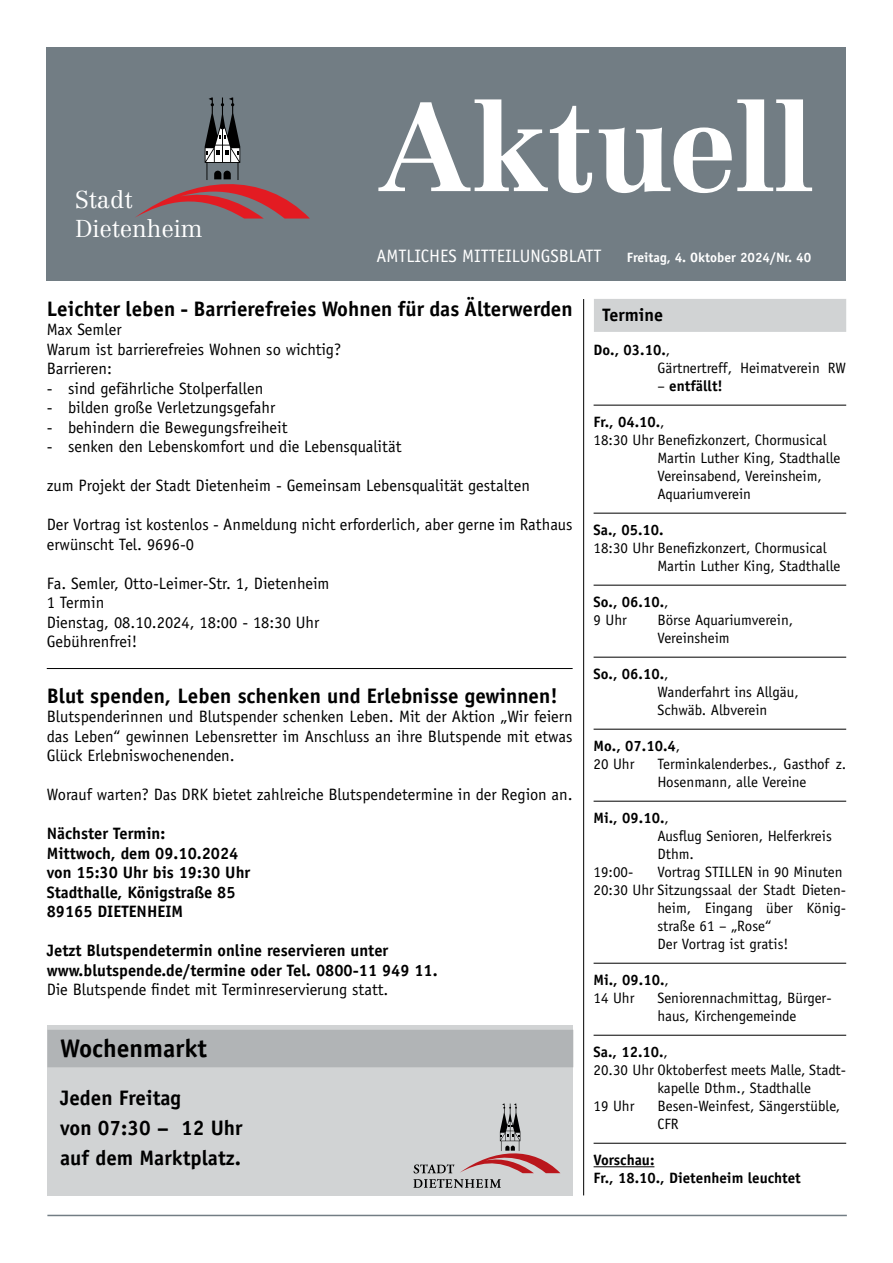
<style>
.page{position:relative;width:893px;height:1263px;background:#fff}
.page>*{position:absolute;margin:0;border:0;box-sizing:border-box;transform-origin:0 0}
.t1{font:700 123px "Centennial";letter-spacing:-.005em;color:#fff}
.Info_Rubrik_12_13pt{font:700 25.5px "Officina Sans";color:#000}
.t2{font:300 24px "Centennial";color:#fff}
.Info_Head_10_12pt{font:700 21px "Officina Sans";color:#000}
.t3{font:18px "Officina Sans";color:#fff}
.t4{font:700 18px "Officina Sans";color:#000}
.Grundtext{font:16.5px/19.5px "Officina Sans";color:#000}
.Grundtext-2{font:700 16.5px "Officina Sans";color:#000}
.Einzug_5_mm{font:16.5px "Officina Sans";color:#000}
.Grundtext-3{font:15px/18px "Officina Sans";color:#000}
.Grundtext-4{font:700 15px "Officina Sans";color:#000}
.t5{font:700 13.5px "Officina Sans";color:#fff}
.s1{font-weight:400}
</style>
<div class="page">
<div style="left:47px;top:47px;width:799px;height:233px;background:#727d84"></div>
<svg style="left:135px;top:98px;width:175px;height:121px"></svg>
<hr style="left:47px;top:1215px;width:800px;height:1px;background:#727d84">
<hr style="left:583px;top:299px;width:1px;height:896px;background:#000">
<hr style="left:47px;top:668px;width:526px;height:1px;background:#000">
<div style="left:594px;top:299px;width:252px;height:33px;background:#d1d3d4"></div>
<hr style="left:594px;top:405px;width:252px;height:1px;background:#000">
<hr style="left:594px;top:513px;width:252px;height:1px;background:#000">
<hr style="left:594px;top:585px;width:252px;height:1px;background:#000">
<hr style="left:594px;top:657px;width:252px;height:1px;background:#000">
<hr style="left:594px;top:729px;width:252px;height:1px;background:#000">
<hr style="left:594px;top:801px;width:252px;height:1px;background:#000">
<hr style="left:594px;top:963px;width:252px;height:1px;background:#000">
<hr style="left:594px;top:1035px;width:252px;height:1px;background:#000">
<hr style="left:594px;top:1143px;width:252px;height:1px;background:#000">
<hr style="left:594px;top:1166px;width:60px;height:1px;background:#000">
<div style="left:47px;top:1024px;width:526px;height:171px;background:#d1d3d4"></div>
<div style="left:47px;top:1030px;width:526px;height:37px;background:#b1b4b6"></div>
<svg style="left:460px;top:1103px;width:100px;height:70px"></svg>
<svg style="left:413px;top:1164px;width:41px;height:9px"></svg>
<svg style="left:413px;top:1179px;width:88px;height:8px"></svg>
<h3 class="t2" style="left:75px;top:185px;width:59px">Stadt</h3>
<h3 class="t2" style="left:75px;top:214px;width:129px">Dietenheim</h3>
<h1 class="t1" style="left:381px;top:74px;width:434px">Aktuell</h1>
<p class="t3" style="left:376px;top:245px;width:226px">AMTLICHES MITTEILUNGSBLATT</p>
<p class="t5" style="left:627px;top:249px;width:186px">Freitag, 4. Oktober 2024/Nr. 40</p>
<p class="Info_Head_10_12pt" style="left:47px;top:295px;width:527px">Leichter leben - Barrierefreies Wohnen für das Älterwerden</p>
<p class="Grundtext" style="left:47px;top:320px;width:76px">Max Semler</p>
<p class="Grundtext" style="left:47px;top:339px;width:296px">Warum ist barrierefreies Wohnen so wichtig?</p>
<p class="Grundtext" style="left:47px;top:359px;width:67px">Barrieren:</p>
<p class="Einzug_5_mm" style="left:47px;top:378px;width:218px">- sind gefährliche Stolperfallen</p>
<p class="Einzug_5_mm" style="left:47px;top:398px;width:230px">- bilden große Verletzungsgefahr</p>
<p class="Einzug_5_mm" style="left:47px;top:417px;width:242px">- behindern die Bewegungsfreiheit</p>
<p class="Einzug_5_mm" style="left:47px;top:437px;width:356px">- senken den Lebenskomfort und die Lebensqualität</p>
<p class="Grundtext" style="left:47px;top:476px;width:485px">zum Projekt der Stadt Dietenheim - Gemeinsam Lebensqualität gestalten</p>
<p class="Grundtext" style="left:47px;top:515px;width:527px">Der Vortrag ist kostenlos - Anmeldung nicht erforderlich, aber gerne im Rathaus erwünscht Tel. 9696-0</p>
<p class="Grundtext" style="left:47px;top:573px;width:284px">Fa. Semler, Otto-Leimer-Str. 1, Dietenheim</p>
<p class="Grundtext" style="left:47px;top:593px;width:59px">1 Termin</p>
<p class="Grundtext" style="left:47px;top:612px;width:274px">Dienstag, 08.10.2024, 18:00 - 18:30 Uhr</p>
<p class="Grundtext" style="left:47px;top:632px;width:92px">Gebührenfrei!</p>
<p class="t4" style="left:602px;top:303px;width:62px">Termine</p>
<p class="Grundtext-4" style="left:594px;top:341px;width:78px">Do., 03.10.<span class="s1">,</span></p>
<p class="Grundtext-3" style="left:657px;top:359px;width:190px">Gärtnertreff, Heimatverein RW</p>
<p class="Grundtext-4" style="left:657px;top:377px;width:67px"><span class="s1">–</span> entfällt!</p>
<p class="Grundtext-4" style="left:594px;top:413px;width:73px">Fr., 04.10.<span class="s1">,</span></p>
<p class="Grundtext-3" style="left:657px;top:431px;width:185px;text-indent:-64px">18:30 Uhr Benefizkonzert, Chormusical<br>Martin Luther King, Stadthalle</p>
<p class="Grundtext-3" style="left:657px;top:467px;width:166px">Vereinsabend, Vereinsheim,<br>Aquariumverein</p>
<p class="Grundtext-4" style="left:594px;top:521px;width:71px">Sa., 05.10.</p>
<p class="Grundtext-3" style="left:657px;top:539px;width:185px;text-indent:-64px">18:30 Uhr Benefizkonzert, Chormusical<br>Martin Luther King, Stadthalle</p>
<p class="Grundtext-4" style="left:594px;top:593px;width:76px">So., 06.10.<span class="s1">,</span></p>
<p class="Grundtext-3" style="left:594px;top:611px;width:35px">9 Uhr</p>
<p class="Grundtext-3" style="left:657px;top:611px;width:137px">Börse Aquariumverein,<br>Vereinsheim</p>
<p class="Grundtext-4" style="left:594px;top:665px;width:76px">So., 06.10.<span class="s1">,</span></p>
<p class="Grundtext-3" style="left:657px;top:683px;width:143px">Wanderfahrt ins Allgäu,<br>Schwäb. Albverein</p>
<p class="Grundtext-4" style="left:594px;top:737px;width:88px">Mo., 07.10.4<span class="s1">,</span></p>
<p class="Grundtext-3" style="left:594px;top:755px;width:42px">20 Uhr</p>
<p class="Grundtext-3" style="left:657px;top:755px;width:190px">Terminkalenderbes., Gasthof z.<br>Hosenmann, alle Vereine</p>
<p class="Grundtext-4" style="left:594px;top:809px;width:77px">Mi., 09.10.<span class="s1">,</span></p>
<p class="Grundtext-3" style="left:657px;top:827px;width:176px">Ausflug Senioren, Helferkreis<br>Dthm.</p>
<p class="Grundtext-3" style="left:594px;top:863px;width:41px">19:00-</p>
<p class="Grundtext-3" style="left:657px;top:863px;width:187px">Vortrag STILLEN in 90 Minuten</p>
<p class="Grundtext-3" style="left:657px;top:881px;width:190px;text-align:justify;text-indent:-64px">20:30 Uhr Sitzungssaal der Stadt Dieten&shy;heim, Eingang über König&shy;straße 61 – „Rose“</p>
<p class="Grundtext-3" style="left:657px;top:935px;width:133px">Der Vortrag ist gratis!</p>
<p class="Grundtext-4" style="left:594px;top:971px;width:77px">Mi., 09.10.<span class="s1">,</span></p>
<p class="Grundtext-3" style="left:594px;top:989px;width:42px">14 Uhr</p>
<p class="Grundtext-3" style="left:657px;top:989px;width:176px">Seniorennachmittag, Bürger&shy;haus, Kirchengemeinde</p>
<p class="Grundtext-4" style="left:594px;top:1043px;width:76px">Sa., 12.10.<span class="s1">,</span></p>
<p class="Grundtext-3" style="left:657px;top:1061px;width:190px;text-indent:-64px">20.30 Uhr Oktoberfest meets Malle, Stadt&shy;kapelle Dthm., Stadthalle</p>
<p class="Grundtext-3" style="left:594px;top:1097px;width:42px">19 Uhr</p>
<p class="Grundtext-3" style="left:657px;top:1097px;width:184px">Besen-Weinfest, Sängerstüble,<br>CFR</p>
<p class="Grundtext-4" style="left:594px;top:1151px;width:62px">Vorschau:</p>
<p class="Grundtext-4" style="left:594px;top:1169px;width:209px">Fr., 18.10., Dietenheim leuchtet</p>
<p class="Info_Head_10_12pt" style="left:47px;top:682px;width:512px">Blut spenden, Leben schenken und Erlebnisse gewinnen!</p>
<p class="Grundtext" style="left:47px;top:707px;width:527px;text-align:justify">Blutspenderinnen und Blutspender schenken Leben. Mit der Aktion „Wir feiern das Leben“ gewinnen Lebensretter im Anschluss an ihre Blutspende mit etwas Glück Erlebniswochenenden.</p>
<p class="Grundtext" style="left:47px;top:785px;width:527px">Worauf warten? Das DRK bietet zahlreiche Blutspendetermine in der Region an.</p>
<p class="Grundtext-2" style="left:47px;top:823px;width:120px">Nächster Termin:</p>
<p class="Grundtext-2" style="left:47px;top:843px;width:193px">Mittwoch, dem 09.10.2024</p>
<p class="Grundtext-2" style="left:47px;top:862px;width:205px">von 15:30 Uhr bis 19:30 Uhr</p>
<p class="Grundtext-2" style="left:47px;top:882px;width:190px">Stadthalle, Königstraße 85</p>
<p class="Grundtext-2" style="left:47px;top:901px;width:138px">89165 DIETENHEIM</p>
<p class="Grundtext-2" style="left:47px;top:940px;width:343px">Jetzt Blutspendetermin online reservieren unter</p>
<p class="Grundtext-2" style="left:47px;top:960px;width:392px">www.blutspende.de/termine oder Tel. 0800-11 949 11.</p>
<p class="Grundtext" style="left:47px;top:980px;width:343px">Die Blutspende findet mit Terminreservierung statt.</p>
<p class="Info_Rubrik_12_13pt" style="left:60px;top:1033px;width:148px">Wochenmarkt</p>
<p class="Info_Head_10_12pt" style="left:60px;top:1085px;width:122px">Jeden Freitag</p>
<p class="Info_Head_10_12pt" style="left:60px;top:1115px;width:184px">von 07:30 – 12 Uhr</p>
<p class="Info_Head_10_12pt" style="left:60px;top:1145px;width:182px">auf dem Marktplatz.</p>
</div>
